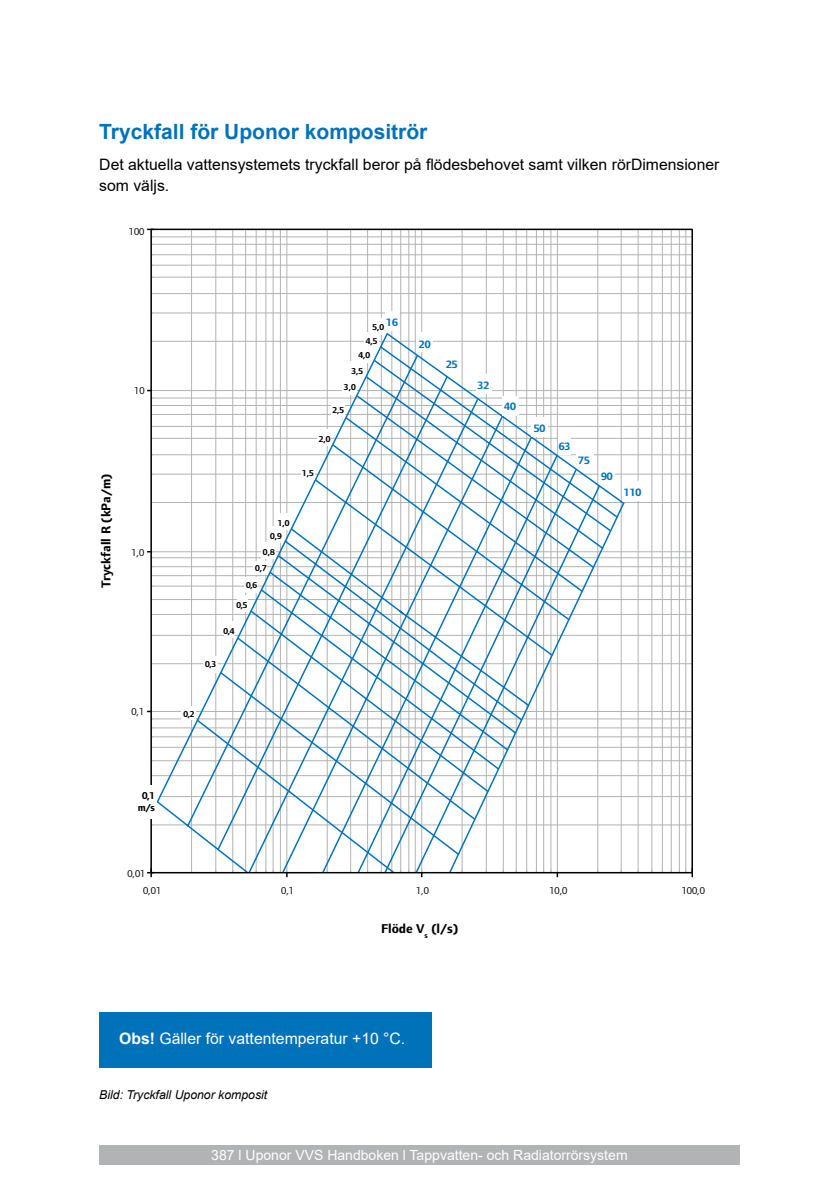
<style>
.page{position:relative;width:839px;height:1186px;background:#fff}
.page>*{position:absolute;margin:0;border:0;box-sizing:border-box;transform-origin:0 0}
.t1{font:700 21px "Arial";color:#0072ba}
.t2{font:15.75px/21px "Arial";color:#000}
.t3{font:15.75px "Arial";color:#fff}
.t4{font:14px "Arial";color:#fff}
.t5{font:700 13.3px "Foundry Form Sans";color:#000}
.t6{font:italic 12.25px "Arial";color:#000}
.t7{font:700 11.03px "Foundry Form Sans";color:#0072ba}
.t8{font:10.33px "Foundry Form Sans";color:#000}
.t9{font:700 10.33px/12.4px "Foundry Form Sans";color:#000;text-align:center}
.t10{font:700 8.92px/16.4px "Foundry Form Sans";color:#000}
.s1{font-weight:700}
</style>
<div class="page">
<hr style="left:191px;top:229px;width:1px;height:643px;background:#b1b3b4">
<hr style="left:215px;top:229px;width:1px;height:643px;background:#b1b3b4">
<hr style="left:232px;top:229px;width:1px;height:643px;background:#b1b3b4">
<hr style="left:245px;top:229px;width:1px;height:643px;background:#b1b3b4">
<hr style="left:256px;top:229px;width:1px;height:643px;background:#b1b3b4">
<hr style="left:265px;top:229px;width:1px;height:643px;background:#b1b3b4">
<hr style="left:273px;top:229px;width:1px;height:643px;background:#b1b3b4">
<hr style="left:280px;top:229px;width:1px;height:643px;background:#b1b3b4">
<hr style="left:327px;top:229px;width:1px;height:643px;background:#b1b3b4">
<hr style="left:350px;top:229px;width:1px;height:643px;background:#b1b3b4">
<hr style="left:367px;top:229px;width:1px;height:643px;background:#b1b3b4">
<hr style="left:381px;top:229px;width:1px;height:643px;background:#b1b3b4">
<hr style="left:391px;top:229px;width:1px;height:643px;background:#b1b3b4">
<hr style="left:400px;top:229px;width:1px;height:643px;background:#b1b3b4">
<hr style="left:408px;top:229px;width:1px;height:643px;background:#b1b3b4">
<hr style="left:415px;top:229px;width:1px;height:643px;background:#b1b3b4">
<hr style="left:461px;top:229px;width:1px;height:643px;background:#b1b3b4">
<hr style="left:526px;top:229px;width:1px;height:643px;background:#b1b3b4">
<hr style="left:536px;top:229px;width:1px;height:643px;background:#b1b3b4">
<hr style="left:543px;top:229px;width:1px;height:643px;background:#b1b3b4">
<hr style="left:550px;top:229px;width:1px;height:643px;background:#b1b3b4">
<hr style="left:597px;top:229px;width:1px;height:643px;background:#b1b3b4">
<hr style="left:620px;top:229px;width:1px;height:643px;background:#b1b3b4">
<hr style="left:637px;top:229px;width:1px;height:643px;background:#b1b3b4">
<hr style="left:651px;top:229px;width:1px;height:643px;background:#b1b3b4">
<hr style="left:662px;top:229px;width:1px;height:643px;background:#b1b3b4">
<hr style="left:670px;top:229px;width:1px;height:643px;background:#b1b3b4">
<hr style="left:678px;top:229px;width:1px;height:643px;background:#b1b3b4">
<hr style="left:685px;top:229px;width:1px;height:643px;background:#b1b3b4">
<hr style="left:286px;top:229px;width:1px;height:643px;background:#b1b3b4">
<hr style="left:421px;top:229px;width:1px;height:643px;background:#b1b3b4">
<hr style="left:557px;top:229px;width:1px;height:643px;background:#b1b3b4">
<hr style="left:486px;top:229px;width:1px;height:643px;background:#b1b3b4">
<hr style="left:503px;top:229px;width:1px;height:643px;background:#b1b3b4">
<hr style="left:515px;top:229px;width:1px;height:643px;background:#b1b3b4">
<hr style="left:151px;top:824px;width:541px;height:1px;background:#b1b3b4">
<hr style="left:160px;top:796px;width:532px;height:1px;background:#b1b3b4">
<hr style="left:151px;top:775px;width:541px;height:1px;background:#b1b3b4">
<hr style="left:151px;top:760px;width:541px;height:1px;background:#b1b3b4">
<hr style="left:151px;top:747px;width:541px;height:1px;background:#b1b3b4">
<hr style="left:151px;top:736px;width:541px;height:1px;background:#b1b3b4">
<hr style="left:151px;top:727px;width:541px;height:1px;background:#b1b3b4">
<hr style="left:151px;top:718px;width:541px;height:1px;background:#b1b3b4">
<hr style="left:151px;top:663px;width:541px;height:1px;background:#b1b3b4">
<hr style="left:151px;top:635px;width:541px;height:1px;background:#b1b3b4">
<hr style="left:151px;top:614px;width:541px;height:1px;background:#b1b3b4">
<hr style="left:151px;top:599px;width:541px;height:1px;background:#b1b3b4">
<hr style="left:151px;top:586px;width:541px;height:1px;background:#b1b3b4">
<hr style="left:151px;top:575px;width:541px;height:1px;background:#b1b3b4">
<hr style="left:151px;top:566px;width:541px;height:1px;background:#b1b3b4">
<hr style="left:151px;top:557px;width:541px;height:1px;background:#b1b3b4">
<hr style="left:151px;top:502px;width:541px;height:1px;background:#b1b3b4">
<hr style="left:151px;top:474px;width:541px;height:1px;background:#b1b3b4">
<hr style="left:151px;top:454px;width:541px;height:1px;background:#b1b3b4">
<hr style="left:151px;top:438px;width:541px;height:1px;background:#b1b3b4">
<hr style="left:151px;top:426px;width:541px;height:1px;background:#b1b3b4">
<hr style="left:151px;top:414px;width:541px;height:1px;background:#b1b3b4">
<hr style="left:151px;top:405px;width:541px;height:1px;background:#b1b3b4">
<hr style="left:151px;top:398px;width:541px;height:1px;background:#b1b3b4">
<hr style="left:151px;top:341px;width:541px;height:1px;background:#b1b3b4">
<hr style="left:151px;top:312px;width:541px;height:1px;background:#b1b3b4">
<hr style="left:151px;top:293px;width:541px;height:1px;background:#b1b3b4">
<hr style="left:151px;top:277px;width:541px;height:1px;background:#b1b3b4">
<hr style="left:151px;top:265px;width:541px;height:1px;background:#b1b3b4">
<hr style="left:151px;top:254px;width:541px;height:1px;background:#b1b3b4">
<hr style="left:151px;top:244px;width:541px;height:1px;background:#b1b3b4">
<hr style="left:151px;top:236px;width:541px;height:1px;background:#b1b3b4">
<hr style="left:151px;top:711px;width:541px;height:1px;background:#b1b3b4">
<hr style="left:151px;top:551px;width:541px;height:1px;background:#b1b3b4">
<hr style="left:151px;top:390px;width:541px;height:1px;background:#b1b3b4">
<hr style="left:151px;top:229px;width:541px;height:1px;background:#000">
<hr style="left:691px;top:229px;width:1px;height:643px;background:#000">
<svg style="left:685px;top:868px;width:7px;height:9px"></svg>
<svg style="left:147px;top:871px;width:6px;height:6px"></svg>
<hr style="left:150px;top:229px;width:2px;height:643px;background:#000">
<div style="left:384px;top:311px;width:15px;height:19px;background:#fff"></div>
<div style="left:622px;top:481px;width:21px;height:19px;background:#fff"></div>
<svg style="left:155px;top:332px;width:470px;height:546px"></svg>
<div style="left:130px;top:785px;width:25px;height:33px;background:#fff"></div>
<div style="left:243px;top:873px;width:41px;height:8px;background:#fff"></div>
<div style="left:318px;top:873px;width:100px;height:8px;background:#fff"></div>
<div style="left:424px;top:873px;width:30px;height:8px;background:#fff"></div>
<hr style="left:151px;top:872px;width:541px;height:1px;background:#000">
<div style="left:99px;top:1012px;width:333px;height:55px;background:#0072ba"></div>
<div style="left:99px;top:1145px;width:640px;height:20px;background:#b1b3b4"></div>
<h1 class="t1" style="left:99px;top:117px;width:329px">Tryckfall för Uponor kompositrör</h1>
<p class="t2" style="left:99px;top:154px;width:621px">Det aktuella vattensystemets tryckfall beror på flödesbehovet samt vilken rörDimensioner som väljs.</p>
<p class="t8" style="left:129px;top:226px;width:17px">100</p>
<p class="t8" style="left:134px;top:385px;width:12px">10</p>
<p class="t5" style="left:98px;top:588px;width:115px;rotate:-90deg">Tryckfall R (kPa/m)</p>
<p class="t8" style="left:131px;top:546px;width:14px">1,0</p>
<p class="t8" style="left:131px;top:706px;width:14px">0,1</p>
<p class="t7" style="left:386px;top:316px;width:13px">16</p>
<p class="t10" style="left:372px;top:319px;width:13px">5,0</p>
<p class="t10" style="left:365px;top:333px;width:13px">4,5</p>
<p class="t10" style="left:358px;top:347px;width:13px">4,0</p>
<p class="t10" style="left:344px;top:363px;width:21px;text-indent:7px">3,5<br>3,0</p>
<p class="t10" style="left:332px;top:402px;width:13px">2,5</p>
<p class="t10" style="left:318px;top:431px;width:13px">2,0</p>
<p class="t10" style="left:302px;top:464px;width:13px">1,5</p>
<p class="t10" style="left:270px;top:516px;width:21px;line-height:13.1px;text-indent:8px">1,0<br>0,9</p>
<p class="t10" style="left:255px;top:544px;width:21px;line-height:15.9px;text-indent:8px">0,8<br>0,7</p>
<p class="t10" style="left:246px;top:577px;width:13px">0,6</p>
<p class="t10" style="left:236px;top:596px;width:13px">0,5</p>
<p class="t10" style="left:223px;top:623px;width:13px">0,4</p>
<p class="t10" style="left:205px;top:656px;width:13px">0,3</p>
<p class="t10" style="left:183px;top:705px;width:13px">0,2</p>
<p class="t7" style="left:418px;top:338px;width:13px">20</p>
<p class="t7" style="left:446px;top:358px;width:13px">25</p>
<p class="t7" style="left:477px;top:379px;width:13px">32</p>
<p class="t7" style="left:504px;top:400px;width:13px">40</p>
<p class="t7" style="left:533px;top:422px;width:13px">50</p>
<p class="t7" style="left:558px;top:440px;width:13px">63</p>
<p class="t7" style="left:578px;top:454px;width:13px">75</p>
<p class="t7" style="left:601px;top:470px;width:13px">90</p>
<p class="t7" style="left:623px;top:486px;width:19px">110</p>
<p class="t9" style="left:138px;top:789px;width:19px">0,1 m/s</p>
<p class="t8" style="left:127px;top:868px;width:20px">0,01</p>
<p class="t8" style="left:143px;top:885px;width:20px">0,01</p>
<p class="t8" style="left:281px;top:885px;width:14px">0,1</p>
<p class="t8" style="left:416px;top:885px;width:14px">1,0</p>
<p class="t8" style="left:549px;top:885px;width:20px">10,0</p>
<p class="t8" style="left:681px;top:885px;width:25px">100,0</p>
<p class="t5" style="left:381px;top:921px;width:79px">Flöde V<sub>s</sub> (l/s)</p>
<p class="t3" style="left:119px;top:1027px;width:287px"><span class="s1">Obs!</span> Gäller för vattentemperatur +10 °C.</p>
<p class="t6" style="left:99px;top:1087px;width:169px">Bild: Tryckfall Uponor komposit</p>
<p class="t4" style="left:211px;top:1145px;width:418px">387 l Uponor VVS Handboken l Tappvatten- och Radiatorrörsystem</p>
</div>
